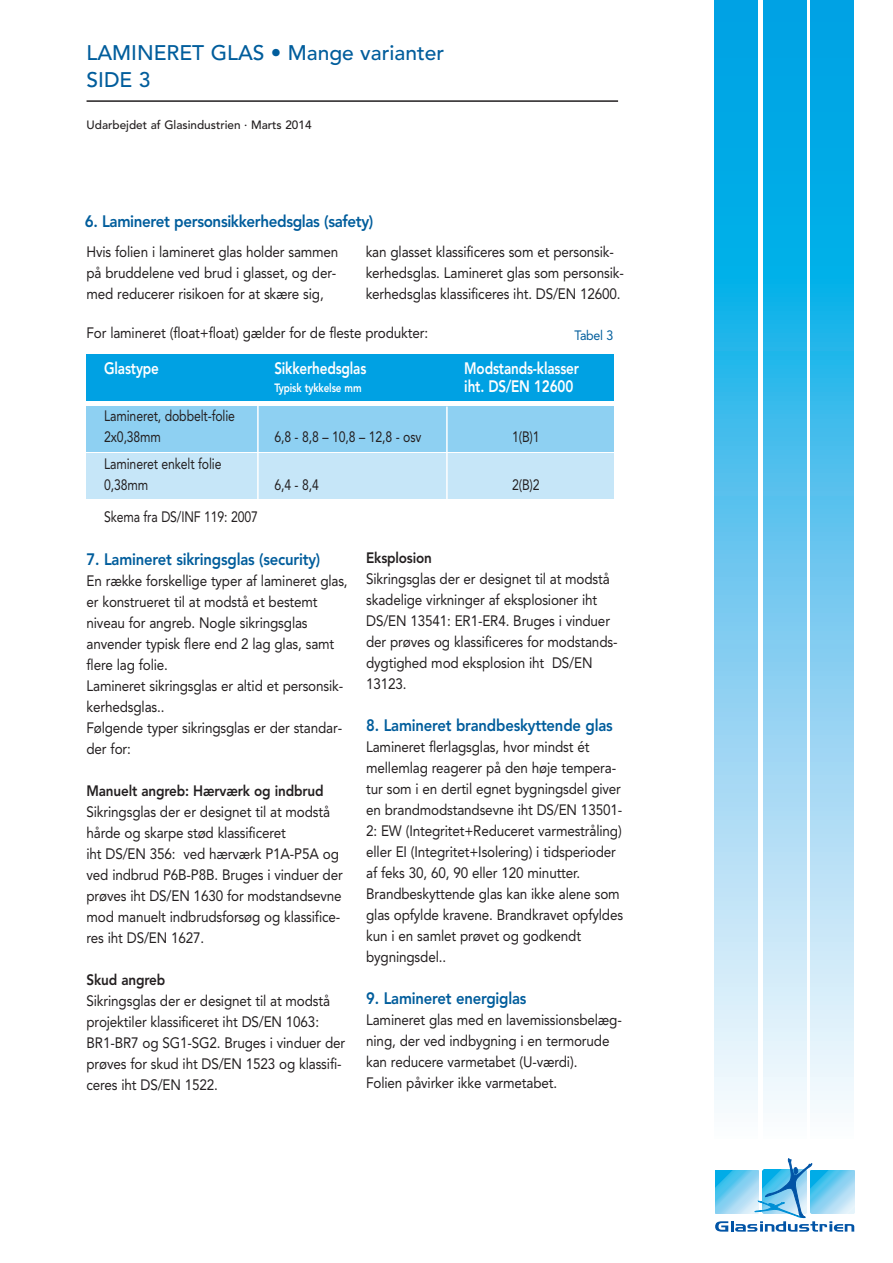
<style>
.page{position:relative;width:893px;height:1263px;background:#fff}
.page>*{position:absolute;margin:0;border:0;box-sizing:border-box;transform-origin:0 0}
.t1{font:500 21px/27px "Avenir";color:#005d9c}
.t2{font:800 16.5px "Avenir";letter-spacing:-.01em;color:#005d9c;scale:.9 1}
.t3{font:800 16.5px "Avenir";letter-spacing:-.01em;color:#fff;scale:.82 1}
.t4{font:800 16.5px "Avenir";letter-spacing:-.01em;color:#005d9c;scale:.92 1}
.t5{font:15px/21px "Avenir";letter-spacing:-.01em;color:#231f20;scale:.9 1}
.t6{font:15px/21px "Avenir";letter-spacing:-.01em;color:#231f20;scale:.82 1}
.t7{font:800 15px "Avenir";letter-spacing:-.01em;color:#231f20;scale:.9 1}
.t8{font:13.5px "Avenir";letter-spacing:-.02em;color:#005d9c;scale:.92 1}
.t9{font:500 12px "Avenir";color:#231f20}
.t10{font:800 12px "Avenir";letter-spacing:-.01em;color:#fff;scale:.82 1}
</style>
<div class="page">
<svg style="left:715px;top:0;width:43px;height:1109px;background:#67c8ef"></svg>
<svg style="left:763px;top:0;width:43px;height:1109px;background:#67c8ef"></svg>
<svg style="left:811px;top:0;width:43px;height:1109px;background:#67c8ef"></svg>
<svg style="left:715px;top:1158px;width:139px;height:73px"></svg>
<hr style="left:87px;top:100px;width:531px;height:2px;background:#231f20">
<div style="left:86px;top:406px;width:528px;height:46px;background:#8ed0f2"></div>
<div style="left:86px;top:453px;width:528px;height:46px;background:#c6e6f8"></div>
<div style="left:86px;top:354px;width:528px;height:47px;background:#00a1e3"></div>
<hr style="left:257px;top:405px;width:2px;height:108px;background:#fff">
<hr style="left:446px;top:406px;width:2px;height:109px;background:#fff">
<h1 class="t1" style="left:87px;top:41px;width:359px">LAMINERET GLAS • Mange varianter<br>SIDE 3</h1>
<p class="t9" style="left:87px;top:120px;width:227px">Udarbejdet af Glasindustrien · Marts 2014</p>
<p class="t4" style="left:85px;top:214px;width:315px">6. Lamineret personsikkerhedsglas (safety)</p>
<p class="t5" style="left:87px;top:242px;width:281px">Hvis folien i lamineret glas holder sammen på bruddelene ved brud i glasset, og der&shy;med reducerer risikoen for at skære sig,</p>
<p class="t5" style="left:366px;top:242px;width:288px">kan glasset klassificeres som et personsik&shy;kerhedsglas. Lamineret glas som personsik&shy;kerhedsglas klassificeres iht. DS/EN 12600.</p>
<p class="t5" style="left:87px;top:324px;width:381px">For lamineret (float+float) gælder for de fleste produkter:</p>
<p class="t8" style="left:575px;top:330px;width:44px">Tabel 3</p>
<p class="t3" style="left:104px;top:362px;width:68px">Glastype</p>
<p class="t3" style="left:274px;top:362px;width:114px">Sikkerhedsglas</p>
<p class="t3" style="left:464px;top:362px;width:141px">Modstands-klasser</p>
<p class="t10" style="left:274px;top:383px;width:108px">Typisk tykkelse mm</p>
<p class="t3" style="left:464px;top:380px;width:135px">iht. DS/EN 12600</p>
<p class="t6" style="left:104px;top:406px;width:161px">Lamineret, dobbelt-folie<br>2x0,38mm</p>
<p class="t6" style="left:274px;top:427px;width:181px">6,8 - 8,8 – 10,8 – 12,8 - osv</p>
<p class="t6" style="left:512px;top:427px;width:35px">1(B)1</p>
<p class="t6" style="left:104px;top:454px;width:144px">Lamineret enkelt folie<br>0,38mm</p>
<p class="t6" style="left:104px;top:508px;width:189px">Skema fra DS/INF 119: 2007</p>
<p class="t6" style="left:274px;top:475px;width:56px">6,4 - 8,4</p>
<p class="t6" style="left:512px;top:475px;width:35px">2(B)2</p>
<p class="t2" style="left:87px;top:552px;width:261px">7. Lamineret sikringsglas (security)</p>
<p class="t5" style="left:87px;top:571px;width:292px">En række forskellige typer af lamineret glas, er konstrueret til at modstå et bestemt niveau for angreb. Nogle sikringsglas anvender typisk flere end 2 lag glas, samt flere lag folie.<br>Lamineret sikringsglas er altid et personsik&shy;kerhedsglas..<br>Følgende typer sikringsglas er der standar&shy;der for:</p>
<p class="t7" style="left:87px;top:784px;width:265px">Manuelt angreb: Hærværk og indbrud</p>
<p class="t5" style="left:87px;top:802px;width:286px">Sikringsglas der er designet til at modstå hårde og skarpe stød klassificeret<br>iht DS/EN 356: ved hærværk P1A-P5A og ved indbrud P6B-P8B. Bruges i vinduer der prøves iht DS/EN 1630 for modstandsevne mod manuelt indbrudsforsøg og klassifice&shy;res iht DS/EN 1627.</p>
<p class="t7" style="left:87px;top:973px;width:89px">Skud angreb</p>
<p class="t5" style="left:87px;top:991px;width:289px">Sikringsglas der er designet til at modstå projektiler klassificeret iht DS/EN 1063:<br>BR1-BR7 og SG1-SG2. Bruges i vinduer der prøves for skud iht DS/EN 1523 og klassifi&shy;ceres iht DS/EN 1522.</p>
<p class="t7" style="left:366px;top:552px;width:75px">Eksplosion</p>
<p class="t5" style="left:366px;top:570px;width:281px">Sikringsglas der er designet til at modstå skadelige virkninger af eksplosioner iht DS/EN 13541: ER1-ER4. Bruges i vinduer der prøves og klassificeres for modstands&shy;dygtighed mod eksplosion iht DS/EN 13123.</p>
<p class="t2" style="left:366px;top:719px;width:275px">8. Lamineret brandbeskyttende glas</p>
<p class="t5" style="left:366px;top:738px;width:287px">Lamineret flerlagsglas, hvor mindst ét mellemlag reagerer på den høje tempera&shy;tur som i en dertil egnet bygningsdel giver en brandmodstandsevne iht DS/EN 13501- 2: EW (Integritet+Reduceret varmestråling) eller EI (Integritet+Isolering) i tidsperioder af feks 30, 60, 90 eller 120 minutter.<br>Brandbeskyttende glas kan ikke alene som glas opfylde kravene. Brandkravet opfyldes kun i en samlet prøvet og godkendt bygningsdel..</p>
<p class="t2" style="left:366px;top:992px;width:180px">9. Lamineret energiglas</p>
<p class="t5" style="left:366px;top:1011px;width:286px">Lamineret glas med en lavemissionsbelæg&shy;ning, der ved indbygning i en termorude kan reducere varmetabet (U-værdi).<br>Folien påvirker ikke varmetabet.</p>
</div>
